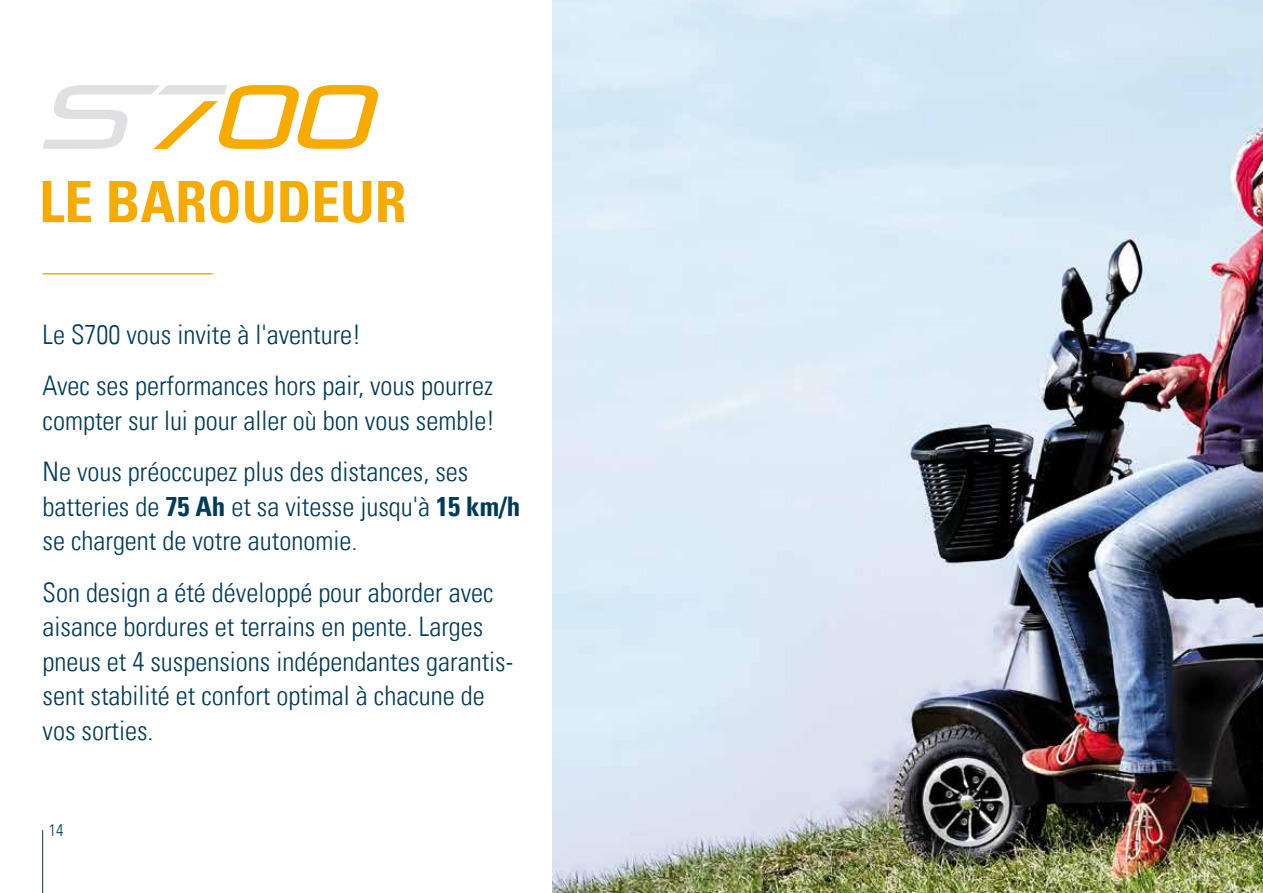
<style>
.page{position:relative;width:1263px;height:893px;background:#fff}
.page>*{position:absolute;margin:0;border:0;box-sizing:border-box;transform-origin:0 0}
.t1{font:57px "Univers Com 67 Bold Cond";color:#f7aa00}
.t2{font:27px/34.5px "Univers Com 47 Light Cond";color:#003b5a}
.t3{font:16.5px "Univers Com 47 Light Cond";color:#003b5a}
.s1{font-family:"Univers Com 67 Bold Cond"}
</style>
<div class="page">
<img style="left:553px;top:0;width:710px;height:893px">
<hr style="left:42px;top:830px;width:1px;height:63px;background:#003b5a">
<hr style="left:43px;top:273px;width:170px;height:1px;background:#f7aa00">
<svg style="left:43px;top:85px;width:336px;height:64px"></svg>
<h1 class="t1" style="left:39px;top:167px;width:356px">LE BAROUDEUR</h1>
<p class="t2" style="left:43px;top:308px;width:452px;line-height:51.4px">Le S700 vous invite à l'aventure!<br>Avec ses performances hors pair, vous pourrez</p>
<p class="t2" style="left:43px;top:394px;width:454px;line-height:51.4px">compter sur lui pour aller où bon vous semble!<br>Ne vous préoccupez plus des distances, ses</p>
<p class="t2" style="left:43px;top:489px;width:479px">batteries de <span class="s1">75 AH</span> et sa vitesse jusqu'à <span class="s1">15 KM/H </span>se chargent de votre autonomie.</p>
<p class="t2" style="left:43px;top:575px;width:472px">Son design a été développé pour aborder avec aisance bordures et terrains en pente. Larges pneus et 4 suspensions indépendantes garantis&shy;sent stabilité et confort optimal à chacune de vos sorties.</p>
<p class="t3" style="left:49px;top:820px;width:16px">14</p>
</div>
